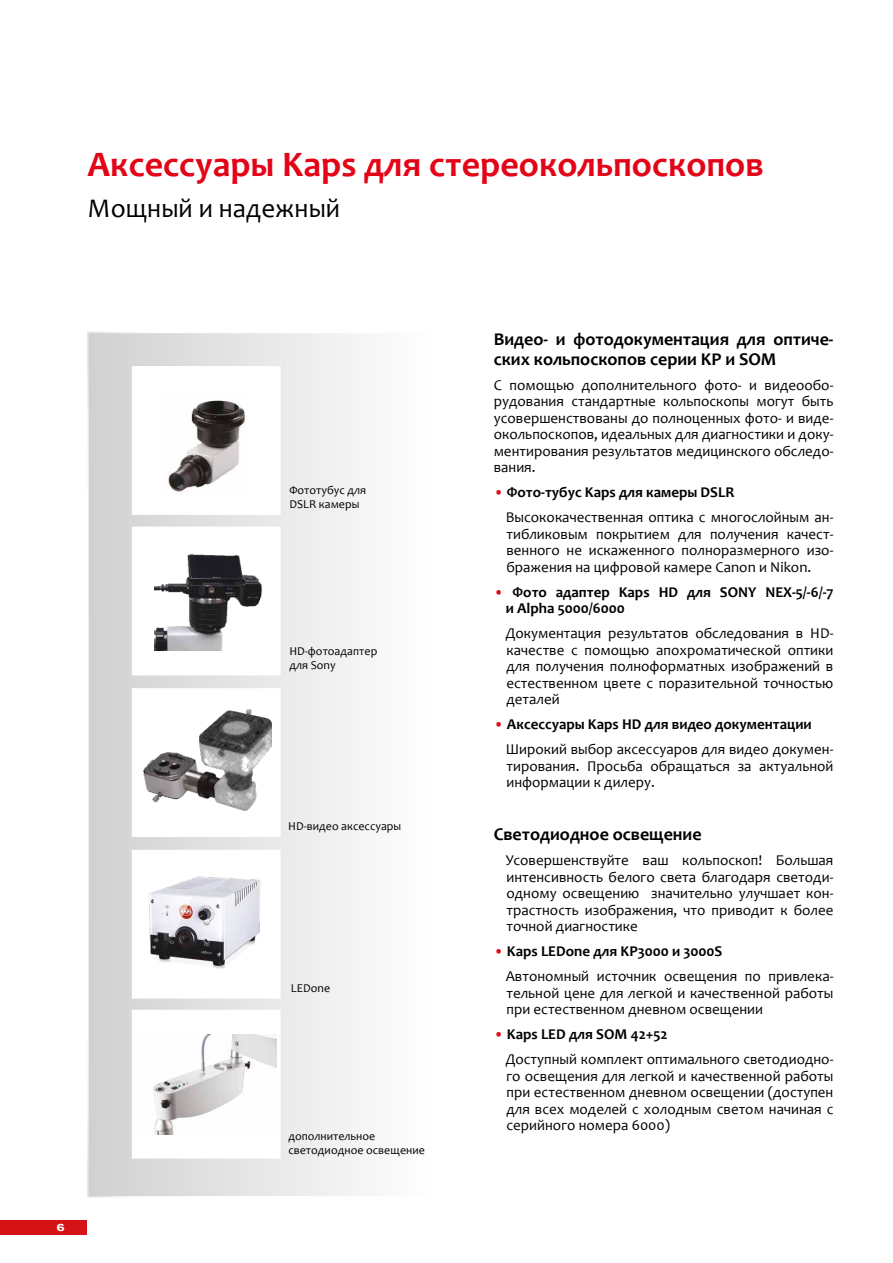
<style>
.page{position:relative;width:893px;height:1263px;background:#fff}
.page>*{position:absolute;margin:0;border:0;box-sizing:border-box;transform-origin:0 0}
.t1{font:700 36px "Candara";color:#e30517}
.t2{font:27px "Candara";color:#000}
.t3{font:700 18px/19.5px "Candara";color:#000}
.t4{font:15px/16.5px "Candara";color:#000}
.t5{font:700 15px/16.5px "Candara";color:#000}
.t6{font:12px/14.4px "Candara";color:#000}
.t7{font:700 10.05px "Arial";color:#fff;scale:1.49 1}
.s1{color:#dc0d15}
.s2{font-weight:700}
.s3{font-weight:400;color:#dc0d15}
</style>
<div class="page">
<div style="left:88px;top:332px;width:347px;height:865px;background:linear-gradient(to right,#d1d1d1,#fff)"></div>
<div style="left:87px;top:332px;width:349px;height:865px;border:2px solid #fff"></div>
<div style="left:132px;top:527px;width:149px;height:148px;background:#fff"></div>
<div style="left:132px;top:366px;width:149px;height:149px;background:#fff"></div>
<img style="left:168px;top:400px;width:78px;height:92px">
<img style="left:155px;top:554px;width:107px;height:96px">
<div style="left:132px;top:688px;width:149px;height:149px;background:#fff"></div>
<img style="left:144px;top:709px;width:127px;height:101px">
<div style="left:132px;top:850px;width:149px;height:148px;background:#fff"></div>
<img style="left:115px;top:863px;width:168px;height:119px">
<div style="left:132px;top:1010px;width:149px;height:148px;background:#fff"></div>
<img style="left:134px;top:1035px;width:142px;height:99px">
<div style="left:0;top:1220px;width:86px;height:15px;background:#d51317"></div>
<h1 class="t1" style="left:88px;top:142px;width:678px">Аксессуары Kaps для стереокольпоскопов</h1>
<h2 class="t2" style="left:88px;top:191px;width:254px">Мощный и надежный</h2>
<p class="t7" style="left:57px;top:1221px;width:7px">6</p>
<p class="t6" style="left:289px;top:483px;width:78px">Фототубус для<br>DSLR камеры</p>
<p class="t6" style="left:289px;top:644px;width:89px">HD-фотоадаптер для Sony</p>
<p class="t6" style="left:288px;top:819px;width:115px">HD-видео аксессуары</p>
<p class="t6" style="left:291px;top:981px;width:41px">LEDone</p>
<p class="t6" style="left:288px;top:1129px;width:138px">дополнительное светодиодное освещение</p>
<p class="t3" style="left:494px;top:329px;width:341px">Видео- и фотодокументация для оптиче&shy;ских кольпоскопов серии KP и SOM</p>
<p class="t4" style="left:494px;top:376px;width:341px;text-align:justify">С помощью дополнительного фото- и видеообо&shy;рудования стандартные кольпоскопы могут быть усовершенствованы до полноценных фото- и виде&shy;окольпоскопов, идеальных для диагностики и доку&shy;ментирования результатов медицинского обследо&shy;вания.</p>
<p class="t4" style="left:506px;top:480px;width:329px;line-height:25px;text-indent:-12px"><span class="s1">•</span> <span class="s2">Фото-тубус Kaps для камеры DSLR<br></span>Высококачественная оптика с многослойным ан-</p>
<p class="t4" style="left:506px;top:526px;width:328px;text-align:justify">тибликовым покрытием для получения качест&shy;венного не искаженного полноразмерного изо&shy;бражения на цифровой камере Canon и Nikon.</p>
<p class="t5" style="left:506px;top:583px;width:329px;text-indent:-12px"><span class="s3">•</span> Фото адаптер Kaps HD для SONY NEX-5/-6/-7 и Alpha 5000/6000</p>
<p class="t4" style="left:506px;top:625px;width:328px;text-align:justify;text-indent:-13px">Документация результатов обследования в HD&shy;качестве с помощью апохроматической оптики для получения полноформатных изображений в естественном цвете с поразительной точностью деталей</p>
<p class="t4" style="left:494px;top:712px;width:341px;line-height:25px"><span class="s1">•</span> <span class="s2">Аксессуары Kaps HD для видео документации<br></span>Ш ирокий выбор аксессуаров для видео докумен-</p>
<p class="t4" style="left:506px;top:758px;width:328px">тирования. Просьба обращаться за актуальной информации к дилеру.</p>
<p class="t3" style="left:494px;top:824px;width:209px">Светодиодное освещение</p>
<p class="t4" style="left:506px;top:852px;width:329px;text-align:justify">Усовершенствуйте ваш кольпоскоп! Большая интенсивность белого света благодаря светоди&shy;одному освещению значительно улучшает кон&shy;трастность изображения, что приводит к более точной диагностике</p>
<p class="t4" style="left:494px;top:939px;width:341px;line-height:25px"><span class="s1">•</span> <span class="s2">Kaps LEDone для KP3000 и 3000S<br></span>Автономный источник освещения по привлека-</p>
<p class="t4" style="left:506px;top:985px;width:328px">тельной цене для легкой и качественной работы при естественном дневном освещении</p>
<p class="t4" style="left:494px;top:1022px;width:341px;line-height:25px"><span class="s1">•</span> <span class="s2">Kaps LED для SOM 42+52<br></span>Доступный комплект оптимального светодиодно-</p>
<p class="t4" style="left:506px;top:1068px;width:328px;text-align:justify">го освещения для легкой и качественной работы при естественном дневном освещении (доступен для всех моделей с холодным светом начиная с серийного номера 6000)</p>
</div>
